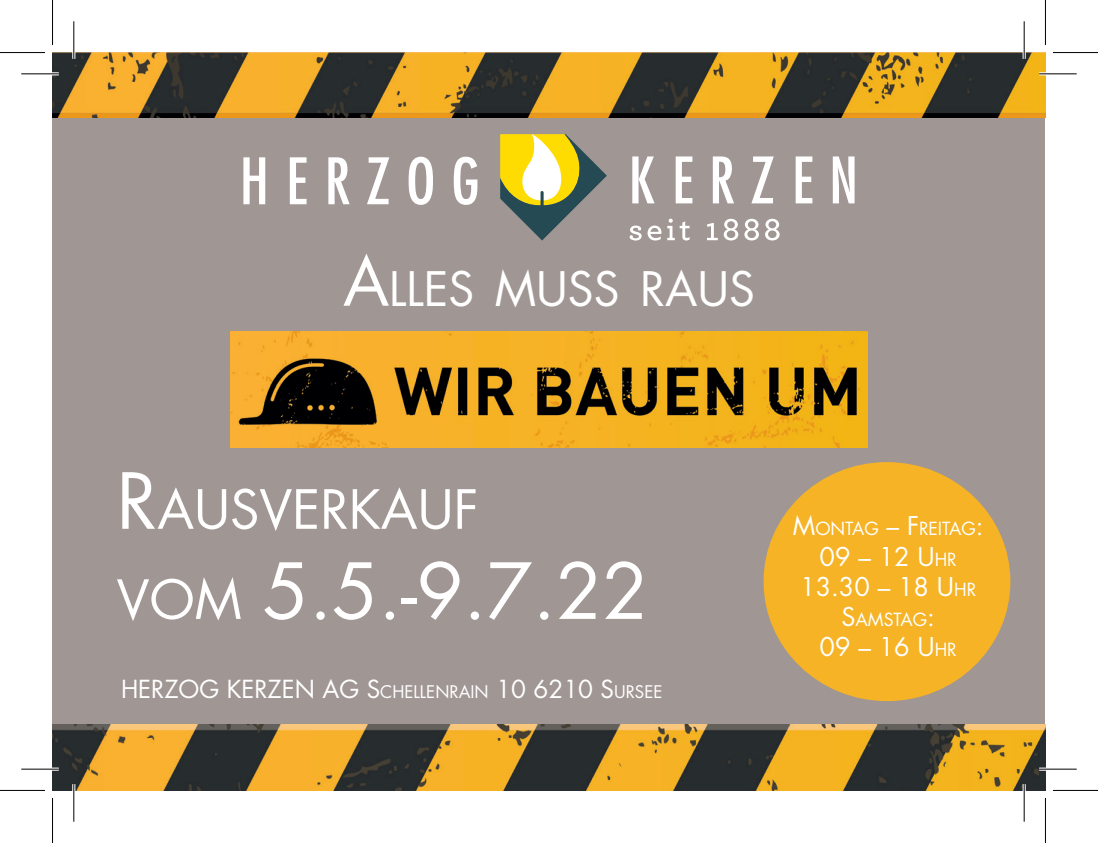
<style>
.page{position:relative;width:1098px;height:843px;background:#fff}
.page>*{position:absolute;margin:0;border:0;box-sizing:border-box;transform-origin:0 0}
.t1{font:75px "Futura Std";color:#fff}
.t2{font:52.5px "Futura Std";color:#fff}
.t3{font:46.25px "Futura Std";color:#fff}
.t4{font:25.25px "Futura Std";color:#fff}
.t5{font:24.25px "Futura Std";color:#fff}
.t6{font:17.5px "Futura Std";color:#fff}
.s1{font-size:66px}
.s2{font-size:75px}
.s3{font-size:52.5px}
.s4{font-size:17px}
.s5{font-size:25.25px}
.s6{font-size:17.5px}
</style>
<div class="page">
<div style="left:52px;top:97px;width:993px;height:660px;background:#a09694"></div>
<svg style="left:500px;top:134px;width:106px;height:106px"></svg>
<svg style="left:243px;top:157px;width:22px;height:47px"></svg>
<svg style="left:290px;top:157px;width:16px;height:47px"></svg>
<svg style="left:328px;top:157px;width:21px;height:47px"></svg>
<svg style="left:367px;top:157px;width:22px;height:47px"></svg>
<svg style="left:408px;top:157px;width:25px;height:48px"></svg>
<svg style="left:453px;top:157px;width:25px;height:48px"></svg>
<svg style="left:632px;top:156px;width:22px;height:47px"></svg>
<svg style="left:675px;top:156px;width:17px;height:47px"></svg>
<svg style="left:712px;top:156px;width:22px;height:47px"></svg>
<svg style="left:751px;top:156px;width:22px;height:47px"></svg>
<svg style="left:795px;top:156px;width:17px;height:47px"></svg>
<svg style="left:832px;top:156px;width:22px;height:47px"></svg>
<svg style="left:629px;top:225px;width:12px;height:15px"></svg>
<svg style="left:647px;top:225px;width:14px;height:15px"></svg>
<svg style="left:667px;top:218px;width:22px;height:22px"></svg>
<svg style="left:707px;top:223px;width:10px;height:17px"></svg>
<svg style="left:723px;top:219px;width:15px;height:21px"></svg>
<svg style="left:744px;top:219px;width:14px;height:21px"></svg>
<svg style="left:765px;top:219px;width:14px;height:21px"></svg>
<img style="left:52px;top:53px;width:993px;height:65px">
<img style="left:52px;top:724px;width:993px;height:66px">
<img style="left:231px;top:331px;width:636px;height:116px">
<div style="left:763px;top:462px;width:247px;height:238px;background:#f5b325;border-radius:50%"></div>
<hr style="left:21px;top:72px;width:38px;height:3px;background:#fff">
<hr style="left:1038px;top:72px;width:38px;height:3px;background:#fff">
<hr style="left:21px;top:767px;width:38px;height:3px;background:#fff">
<hr style="left:1038px;top:767px;width:38px;height:3px;background:#fff">
<hr style="left:72px;top:21px;width:3px;height:38px;background:#fff">
<hr style="left:72px;top:783px;width:3px;height:38px;background:#fff">
<hr style="left:1022px;top:21px;width:3px;height:38px;background:#fff">
<hr style="left:1022px;top:783px;width:3px;height:38px;background:#fff">
<hr style="left:21px;top:73px;width:38px;height:1px;background:#000">
<hr style="left:1038px;top:73px;width:38px;height:1px;background:#000">
<hr style="left:21px;top:768px;width:38px;height:1px;background:#000">
<hr style="left:1038px;top:768px;width:38px;height:1px;background:#000">
<hr style="left:73px;top:21px;width:1px;height:38px;background:#000">
<hr style="left:73px;top:783px;width:1px;height:38px;background:#000">
<hr style="left:1023px;top:21px;width:1px;height:38px;background:#000">
<hr style="left:1023px;top:783px;width:1px;height:38px;background:#000">
<hr style="left:0;top:52px;width:45px;height:1px;background:#000">
<hr style="left:1052px;top:52px;width:45px;height:1px;background:#000">
<hr style="left:0;top:789px;width:45px;height:1px;background:#000">
<hr style="left:1052px;top:789px;width:45px;height:1px;background:#000">
<hr style="left:52px;top:0;width:1px;height:45px;background:#000">
<hr style="left:52px;top:797px;width:1px;height:45px;background:#000">
<hr style="left:1044px;top:0;width:1px;height:45px;background:#000">
<hr style="left:1044px;top:797px;width:1px;height:45px;background:#000">
<p class="t3" style="left:343px;top:258px;width:413px"><span class="s1">A</span>LLES MUSS RAUS</p>
<p class="t2" style="left:117px;top:475px;width:363px"><span class="s2">R</span>AUSVERKAUF</p>
<p class="t1" style="left:117px;top:542px;width:533px"><span class="s3">VOM</span> 5.5.-9.7.22</p>
<p class="t5" style="left:121px;top:672px;width:543px">HERZOG KERZEN AG S<span class="s4">CHELLENRAIN</span> 10 6210 S<span class="s4">URSEE</span></p>
<p class="t6" style="left:792px;top:517px;width:192px"><span class="s5">M</span>ONTAG <span class="s5">– F</span> REITAG<span class="s5">:</span></p>
<p class="t4" style="left:819px;top:539px;width:127px">09 – 12 U<span class="s6">HR</span></p>
<p class="t4" style="left:800px;top:570px;width:165px">13.30 – 18 U<span class="s6">HR</span></p>
<p class="t6" style="left:841px;top:608px;width:95px"><span class="s5">S</span>AMSTAG<span class="s5">:</span></p>
<p class="t4" style="left:819px;top:630px;width:127px">09 – 16 U<span class="s6">HR</span></p>
</div>
